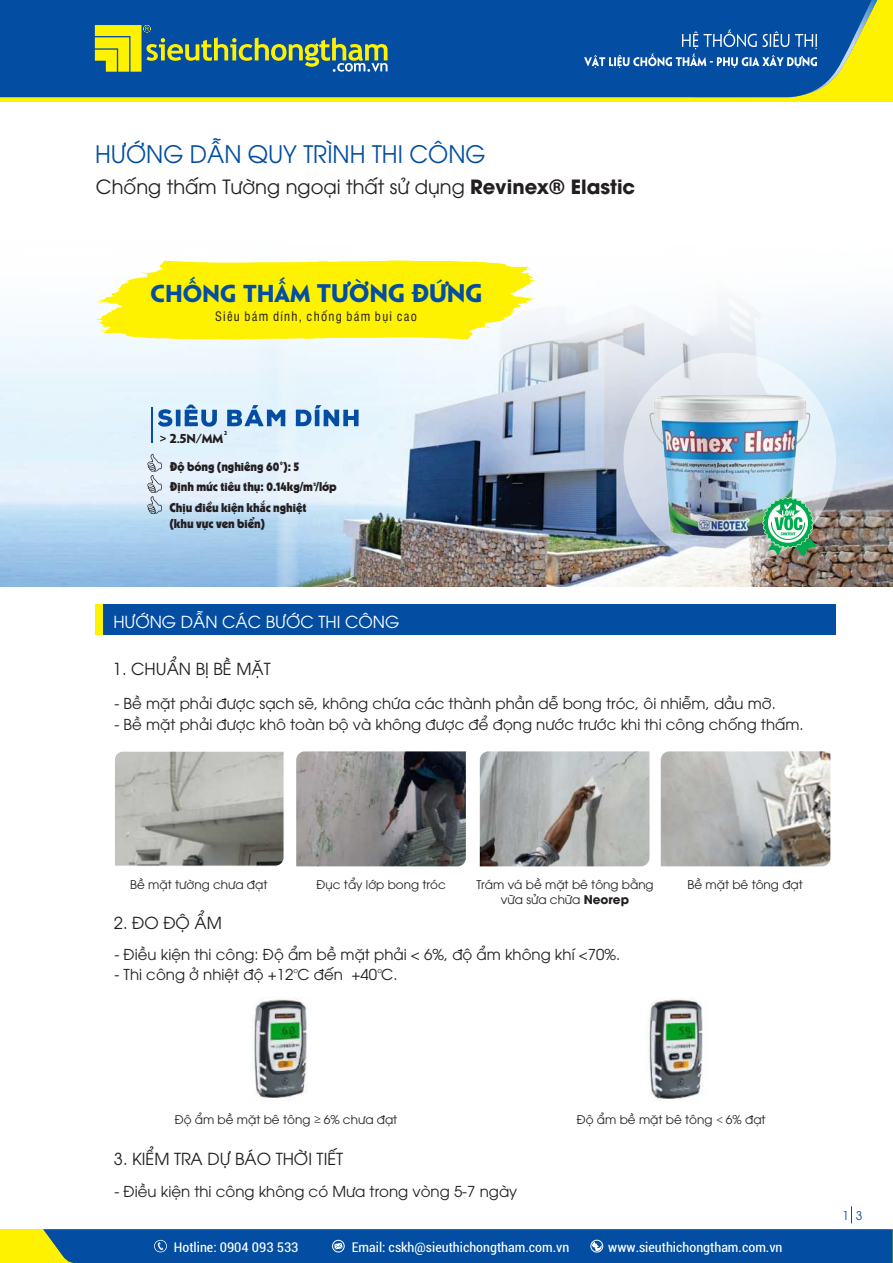
<style>
.page{position:relative;width:893px;height:1263px;background:#fff}
.page>*{position:absolute;margin:0;border:0;box-sizing:border-box;transform-origin:0 0}
.t1{font:24px "UTM Avo";color:#034ea2}
.t2{font:700 21.9px "UTM Penumbra";color:#034ea2}
.t3{font:19.5px "UTM Avo";color:#231f20}
.t4{font:16.5px "UTM Avo";color:#231f20}
.t5{font:16.5px "UTM Avo";color:#fff}
.t6{font:15.45px/20.9px "SVN Internation";color:#231f20}
.t7{font:15px "UTM Avo";color:#231f20}
.t8{font:condensed 13.5px "Roboto";color:#fff;scale:1.04 1}
.t9{font:12.75px "UTM Swiss Condensed";letter-spacing:.1em;color:#231f20}
.t10{font:12px/15.1px "UTM Avo";color:#231f20;text-align:center}
.t11{font:12px "UTM Avo";color:#034ea2}
.t12{font:12px "Minion Pro";color:#231f20}
.t13{font:700 11.55px "UTM Penumbra";color:#231f20}
.t14{font:7.05px "UTM Avo";color:#231f20}
.t15{font:6.15px "SVN Internation";color:#231f20}
.t16{font:700 5.1px "UTM Penumbra";color:#231f20}
.s1{font-weight:700}
.s2{font-size:22.8px}
</style>
<div class="page">
<svg style="left:479px;top:751px;width:171px;height:116px"></svg>
<svg style="left:296px;top:866px;width:164px;height:1px"></svg>
<svg style="left:115px;top:751px;width:169px;height:116px;background:#a8a9a3"></svg>
<img style="left:296px;top:751px;width:170px;height:115px">
<img style="left:480px;top:751px;width:169px;height:115px">
<img style="left:661px;top:751px;width:169px;height:115px">
<img style="left:303px;top:303px;width:589px;height:283px">
<img style="left:0;top:327px;width:303px;height:259px">
<svg style="left:851px;top:1206px;width:1px;height:17px"></svg>
<div style="left:95px;top:604px;width:741px;height:31px;background:#034ea2"></div>
<div style="left:95px;top:604px;width:8px;height:31px;background:#fff200"></div>
<div style="left:623px;top:353px;width:213px;height:212px;background:#fff;border-radius:50%;opacity:.5"></div>
<div style="left:0;top:0;width:893px;height:102px;background:#fff200"></div>
<div style="left:0;top:0;width:562px;height:97px;background:#034ea2"></div>
<svg style="left:562px;top:0;width:315px;height:98px;background:#236499"></svg>
<svg style="left:95px;top:25px;width:292px;height:47px"></svg>
<img style="left:641px;top:385px;width:177px;height:160px">
<svg style="left:762px;top:497px;width:55px;height:60px"></svg>
<svg style="left:96px;top:260px;width:440px;height:80px;background:#fdf327"></svg>
<svg style="left:158px;top:404px;width:201px;height:23px;background:#89b1d8"></svg>
<svg style="left:160px;top:436px;width:6px;height:6px"></svg>
<hr style="left:151px;top:407px;width:2px;height:36px;background:#034ea2">
<svg style="left:147px;top:454px;width:15px;height:60px"></svg>
<div style="left:0;top:1229px;width:893px;height:34px;background:#fff200"></div>
<div style="left:43px;top:1229px;width:850px;height:34px;background:#034ea2"></div>
<img style="left:254px;top:999px;width:54px;height:102px">
<img style="left:648px;top:999px;width:55px;height:102px">
<h1 class="t1" style="left:95px;top:145px;width:392px">HƯỚNG DẪN QUY TRÌNH THI CÔNG</h1>
<h3 class="t3" style="left:96px;top:180px;width:541px">Chống thấm Tường ngoại thất sử dụng <span class="s1">Revinex® Elastic</span></h3>
<h2 class="t2" style="left:150px;top:282px;width:334px">CHỐNG THẤM <span class="s2">tường đứng</span></h2>
<p class="t9" style="left:215px;top:312px;width:203px">Siêu bám dính, chống bám bụi cao</p>
<p class="t13" style="left:170px;top:432px;width:55px">2.5N/MM</p>
<p class="t16" style="left:224px;top:431px;width:5px">2</p>
<p class="t6" style="left:170px;top:454px;width:169px">Độ bóng (nghiêng 60 ): 5<br>Định mức tiêu thụ: 0.14kg/m /lớp<br>Chịu điều kiện khắc nghiệt</p>
<p class="t6" style="left:170px;top:511px;width:97px">(khu vực ven biển)</p>
<p class="t15" style="left:280px;top:459px;width:4px">0</p>
<p class="t15" style="left:313px;top:480px;width:4px">2</p>
<p class="t5" style="left:113px;top:615px;width:288px">HƯỚNG DẪN CÁC BƯỚC THI CÔNG</p>
<p class="t4" style="left:113px;top:663px;width:159px">1. CHUẨN BỊ BỀ MẶT</p>
<p class="t7" style="left:114px;top:697px;width:663px">- Bề mặt phải được sạch sẽ, không chứa các thành phần dễ bong tróc, ôi nhiễm, dầu mỡ.</p>
<p class="t7" style="left:114px;top:718px;width:691px">- Bề mặt phải được khô toàn bộ và không được để đọng nước trước khi thi công chống thấm.</p>
<p class="t10" style="left:317px;top:878px;width:131px">Đục tẩy lớp bong tróc</p>
<p class="t10" style="left:476px;top:878px;width:179px">Trám vá bề mặt bê tông bằng vữa sửa chữa <span class="s1">Neorep</span></p>
<p class="t10" style="left:130px;top:878px;width:139px">Bề mặt tường chưa đạt</p>
<p class="t10" style="left:687px;top:878px;width:117px">Bề mặt bê tông đạt</p>
<p class="t4" style="left:114px;top:917px;width:110px">2. ĐO ĐỘ ẨM</p>
<p class="t7" style="left:114px;top:949px;width:507px">- Điều kiện thi công: Độ ẩm bề mặt phải &lt; 6%, độ ẩm không khí &lt;70%.</p>
<p class="t14" style="left:377px;top:968px;width:6px">o</p>
<p class="t7" style="left:114px;top:969px;width:285px">- Thi công ở nhiệt độ +12 C đến +40 C.</p>
<p class="t14" style="left:294px;top:968px;width:6px">o</p>
<p class="t10" style="left:175px;top:1113px;width:224px">Độ ẩm bề mặt bê tông 6% chưa đạt</p>
<p class="t12" style="left:314px;top:1114px;width:8px">≥</p>
<p class="t10" style="left:577px;top:1113px;width:190px">Độ ẩm bề mặt bê tông 6% đạt</p>
<p class="t12" style="left:716px;top:1114px;width:8px">&lt;</p>
<p class="t4" style="left:114px;top:1153px;width:231px">3. KIỂM TRA DỰ BÁO THỜI TIẾT</p>
<p class="t7" style="left:114px;top:1186px;width:404px">- Điều kiện thi công không có Mưa trong vòng 5-7 ngày</p>
<p class="t8" style="left:174px;top:1241px;width:114px">Hotline: 0904 093 53</p>
<p class="t8" style="left:198px;top:1241px;width:121px">Hotline: 0904 093 533</p>
<p class="t8" style="left:352px;top:1241px;width:168px">Email: cskh@sieuthichongtham</p>
<p class="t8" style="left:376px;top:1241px;width:175px">Email: vietthai@chongtham..com.</p>
<p class="t8" style="left:611px;top:1241px;width:143px">.sieuthichongtham.com.vn</p>
<p class="t8" style="left:492px;top:1241px;width:280px">g h m.vn vn wwwwww.sieuthichongtham.com.vn</p>
<p class="t11" style="left:842px;top:1211px;width:21px">1 3</p>
</div>
